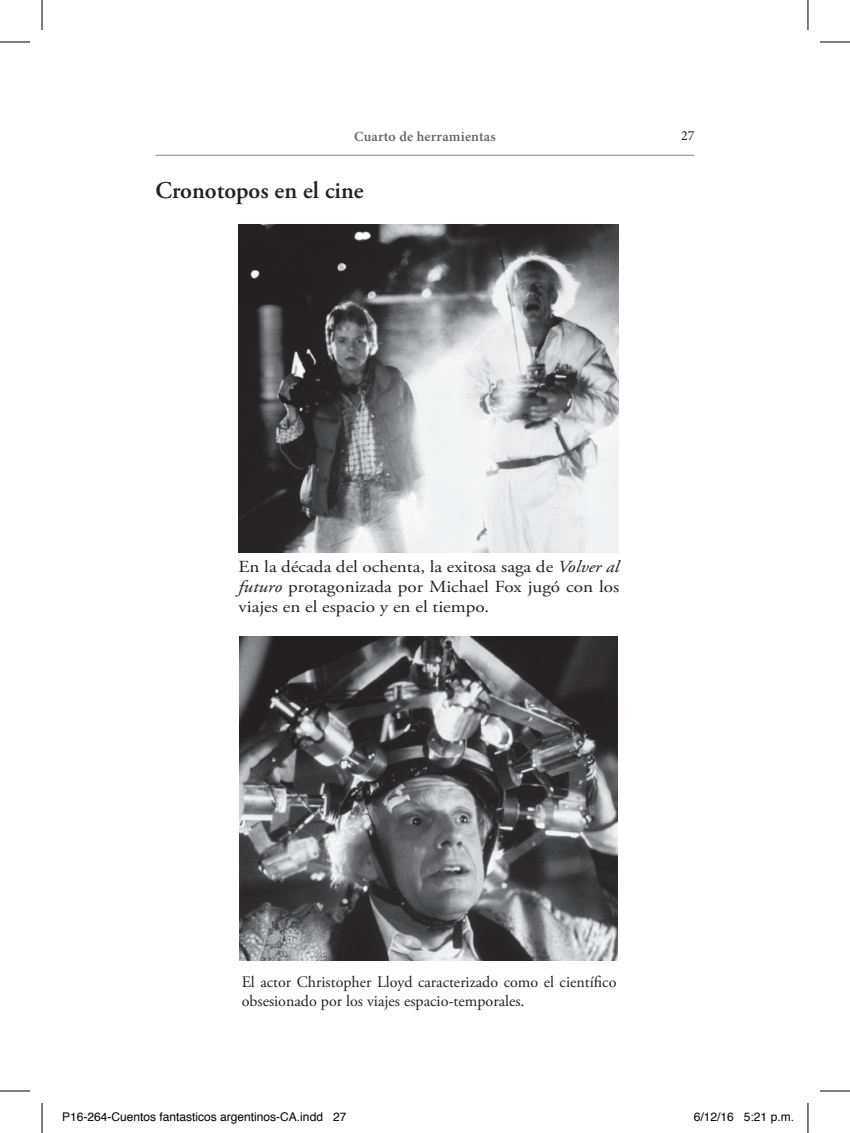
<style>
.page{position:relative;width:850px;height:1133px;background:#fff}
.page>*{position:absolute;margin:0;border:0;box-sizing:border-box;transform-origin:0 0}
.t1{font:600 24px "Adobe Garamond Pro";color:#231f20}
.t2{font:16.8px/20px "Adobe Garamond Pro";color:#231f20;text-align:justify;scale:1.13 1}
.t3{font:16px/19px "Adobe Garamond Pro";color:#231f20}
.t4{font:600 14px "Minion Pro";letter-spacing:.015em;color:#636366}
.t5{font:14px "Minion Pro";color:#231f20}
.t6{font:12px "Helvetica";color:#000}
.s1{font-style:italic}
</style>
<div class="page">
<hr style="left:155px;top:155px;width:539px;height:1px;background:#808285">
<img style="left:239px;top:636px;width:378px;height:324px">
<img style="left:239px;top:224px;width:379px;height:328px">
<hr style="left:0;top:42px;width:30px;height:1px;background:#000">
<hr style="left:819px;top:42px;width:30px;height:1px;background:#000">
<hr style="left:0;top:1090px;width:30px;height:1px;background:#000">
<hr style="left:819px;top:1090px;width:30px;height:1px;background:#000">
<hr style="left:42px;top:0;width:1px;height:30px;background:#000">
<hr style="left:42px;top:1103px;width:1px;height:30px;background:#000">
<hr style="left:807px;top:0;width:1px;height:30px;background:#000">
<hr style="left:807px;top:1103px;width:1px;height:30px;background:#000">
<p class="t4" style="left:354px;top:128px;width:143px">Cuarto de herramientas</p>
<p class="t5" style="left:681px;top:127px;width:15px">27</p>
<h1 class="t1" style="left:155px;top:177px;width:210px">Cronotopos en el cine</h1>
<p class="t2" style="left:238px;top:557px;width:338px">En la década del ochenta, la exitosa saga de <span class="s1">Volver al futuro</span> protagonizada por Michael Fox jugó con los viajes en el espacio y en el tiempo.</p>
<p class="t3" style="left:242px;top:973px;width:376px">El actor Christopher Lloyd caracterizado como el científico obsesionado por los viajes espacio-temporales.</p>
<p class="t6" style="left:62px;top:1107px;width:286px">P16-264-Cuentos fantasticos argentinos-CA.indd 27</p>
<p class="t6" style="left:693px;top:1107px;width:102px">6/12/16 5:21 p.m.</p>
</div>
